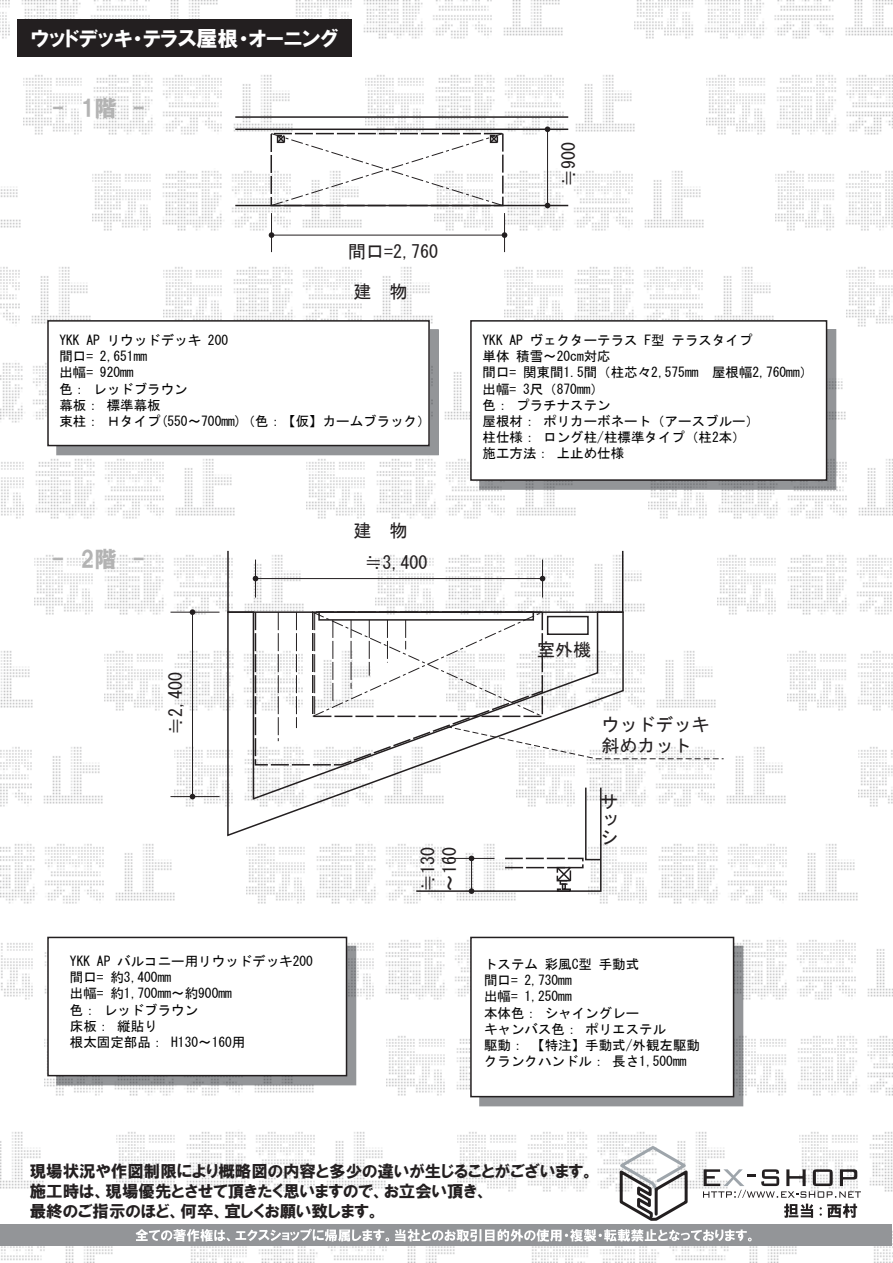
<style>
.page{position:relative;width:893px;height:1263px;background:#fff}
.page>*{position:absolute;margin:0;border:0;box-sizing:border-box;transform-origin:0 0}
.t1{font:22.5px "HGP Soei Kakugothic UB";color:#b3b3b3}
.t2{font:21px "HGP Soei Kakugothic UB";color:#fff}
.t3{font:18px/21.6px "MS Gothic";color:#231f20}
.t4{font:16.5px/19.8px "HGP Soei Kakugothic UB";color:#231f20}
.t5{font:13.5px/16.2px "MS Gothic";color:#030303}
</style>
<div class="page">
<img style="left:0;top:0;width:218px;height:39px">
<img style="left:296px;top:0;width:267px;height:39px">
<img style="left:635px;top:0;width:258px;height:39px">
<img style="left:24px;top:75px;width:270px;height:60px">
<img style="left:365px;top:75px;width:270px;height:60px">
<img style="left:707px;top:75px;width:186px;height:60px">
<img style="left:93px;top:171px;width:270px;height:60px">
<img style="left:0;top:186px;width:21px;height:42px">
<img style="left:434px;top:168px;width:270px;height:63px">
<img style="left:776px;top:171px;width:117px;height:60px">
<img style="left:163px;top:267px;width:270px;height:57px">
<img style="left:0;top:267px;width:91px;height:57px">
<img style="left:505px;top:267px;width:269px;height:53px">
<img style="left:846px;top:267px;width:47px;height:60px">
<img style="left:0;top:363px;width:47px;height:60px">
<img style="left:444px;top:372px;width:26px;height:48px">
<img style="left:836px;top:360px;width:10px;height:63px">
<img style="left:1px;top:459px;width:234px;height:60px">
<img style="left:307px;top:459px;width:269px;height:60px">
<img style="left:648px;top:457px;width:245px;height:62px">
<img style="left:34px;top:555px;width:270px;height:60px">
<img style="left:376px;top:553px;width:269px;height:58px">
<img style="left:717px;top:555px;width:175px;height:60px">
<img style="left:105px;top:650px;width:121px;height:61px">
<img style="left:0;top:651px;width:33px;height:57px">
<img style="left:788px;top:651px;width:105px;height:60px">
<img style="left:0;top:747px;width:103px;height:60px">
<img style="left:175px;top:747px;width:51px;height:60px">
<img style="left:858px;top:747px;width:35px;height:60px">
<img style="left:624px;top:747px;width:162px;height:60px">
<img style="left:0;top:844px;width:175px;height:60px">
<img style="left:247px;top:844px;width:269px;height:60px">
<img style="left:588px;top:844px;width:270px;height:60px">
<img style="left:1px;top:943px;width:46px;height:57px">
<img style="left:347px;top:937px;width:122px;height:63px">
<img style="left:734px;top:937px;width:159px;height:63px">
<img style="left:45px;top:1039px;width:270px;height:57px">
<img style="left:386px;top:1036px;width:84px;height:60px">
<img style="left:743px;top:1033px;width:150px;height:63px">
<img style="left:0;top:1132px;width:44px;height:57px">
<img style="left:116px;top:1132px;width:270px;height:60px">
<img style="left:800px;top:1132px;width:93px;height:60px">
<img style="left:458px;top:1132px;width:267px;height:60px">
<img style="left:1px;top:1246px;width:112px;height:17px">
<img style="left:191px;top:1246px;width:264px;height:17px">
<img style="left:874px;top:1231px;width:19px;height:32px">
<img style="left:532px;top:1246px;width:265px;height:17px">
<svg style="left:270px;top:133px;width:234px;height:72px"></svg>
<hr style="left:235px;top:205px;width:333px;height:1px;background:#231f20">
<hr style="left:235px;top:129px;width:333px;height:1px;background:#231f20">
<hr style="left:235px;top:116px;width:333px;height:2px;background:#231f20">
<svg style="left:226px;top:611px;width:398px;height:226px"></svg>
<hr style="left:271px;top:213px;width:1px;height:39px;background:#231f20">
<hr style="left:504px;top:213px;width:1px;height:39px;background:#231f20">
<hr style="left:272px;top:235px;width:232px;height:1px;background:#231f20">
<svg style="left:269px;top:232px;width:5px;height:6px"></svg>
<svg style="left:502px;top:232px;width:5px;height:6px"></svg>
<hr style="left:547px;top:129px;width:1px;height:77px;background:#231f20">
<svg style="left:545px;top:203px;width:5px;height:5px"></svg>
<svg style="left:545px;top:126px;width:5px;height:6px"></svg>
<hr style="left:255px;top:560px;width:1px;height:37px;background:#231f20">
<hr style="left:542px;top:560px;width:1px;height:37px;background:#231f20">
<hr style="left:255px;top:578px;width:287px;height:1px;background:#231f20">
<svg style="left:540px;top:576px;width:5px;height:5px"></svg>
<svg style="left:253px;top:576px;width:5px;height:5px"></svg>
<hr style="left:170px;top:612px;width:49px;height:1px;background:#231f20">
<hr style="left:170px;top:796px;width:49px;height:1px;background:#231f20">
<hr style="left:192px;top:612px;width:1px;height:184px;background:#231f20">
<svg style="left:190px;top:794px;width:5px;height:5px"></svg>
<svg style="left:190px;top:609px;width:5px;height:6px"></svg>
<svg style="left:415px;top:786px;width:187px;height:108px"></svg>
<svg style="left:616px;top:1144px;width:74px;height:77px"></svg>
<svg style="left:482px;top:949px;width:258px;height:154px;background:#8a8c8e"></svg>
<div style="left:479px;top:946px;width:264px;height:160px;border:2px solid #939598"></div>
<div style="left:471px;top:937px;width:263px;height:160px;background:#fff"></div>
<div style="left:470px;top:937px;width:264px;height:160px;border:2px solid #231f20"></div>
<svg style="left:59px;top:949px;width:294px;height:133px;background:#888a8d"></svg>
<div style="left:56px;top:946px;width:300px;height:139px;border:2px solid #939598"></div>
<div style="left:48px;top:937px;width:298px;height:139px;background:#fff"></div>
<div style="left:47px;top:937px;width:300px;height:139px;border:2px solid #231f20"></div>
<svg style="left:482px;top:332px;width:351px;height:155px;background:#8d8f92"></svg>
<div style="left:479px;top:329px;width:357px;height:161px;border:2px solid #939598"></div>
<div style="left:471px;top:321px;width:355px;height:159px;background:#fff"></div>
<div style="left:470px;top:320px;width:357px;height:161px;border:2px solid #231f20"></div>
<div style="left:57px;top:330px;width:381px;height:124px;background:#939598"></div>
<div style="left:56px;top:329px;width:383px;height:126px;border:2px solid #939598"></div>
<div style="left:48px;top:321px;width:381px;height:125px;background:#fff"></div>
<div style="left:47px;top:320px;width:383px;height:126px;border:2px solid #231f20"></div>
<div style="left:17px;top:19px;width:335px;height:38px;background:#231f20"></div>
<div style="left:0;top:1224px;width:892px;height:22px;background:#939598"></div>
<svg style="left:136px;top:1229px;width:253px;height:12px"></svg>
<svg style="left:395px;top:1229px;width:357px;height:12px"></svg>
<svg style="left:703px;top:1169px;width:158px;height:49px"></svg>
<svg style="left:254px;top:611px;width:470px;height:155px"></svg>
<h2 class="t2" style="left:31px;top:28px;width:309px">ウッドデッキ・テラス屋根・オーニング</h2>
<h1 class="t1" style="left:51px;top:96px;width:96px">-　1階　-</h1>
<h3 class="t3" style="left:348px;top:241px;width:91px">間口=2,760</h3>
<h3 class="t3" style="left:353px;top:281px;width:55px">建　物</h3>
<h3 class="t3" style="left:558px;top:187px;width:46px;rotate:-90deg">≒900</h3>
<p class="t5" style="left:59px;top:332px;width:373px">YKK AP リウッドデッキ 200<br>間口= 2,651mm<br>出幅= 920mm<br>色： レッドブラウン<br>幕板： 標準幕板<br>束柱： Ｈタイプ(550～700mm)（色：【仮】カームブラック）</p>
<p class="t5" style="left:482px;top:332px;width:332px">YKK AP ヴェクターテラス F型 テラスタイプ<br>単体 積雪～20cm対応<br>間口= 関東間1.5間（柱芯々2,575mm　屋根幅2,760mm）出幅= 3尺（870mm）<br>色： プラチナステン<br>屋根材： ポリカーボネート（アースブルー）<br>柱仕様： ロング柱/柱標準タイプ（柱2本）<br>施工方法： 上止め仕様</p>
<h1 class="t1" style="left:51px;top:548px;width:96px">-　2階　-</h1>
<h3 class="t3" style="left:165px;top:734px;width:64px;rotate:-90deg">≒2,400</h3>
<h3 class="t3" style="left:353px;top:519px;width:55px">建　物</h3>
<h3 class="t3" style="left:364px;top:551px;width:64px">≒3,400</h3>
<h3 class="t3" style="left:417px;top:892px;width:47px;rotate:-90deg">≒130～160</h3>
<h3 class="t3" style="left:537px;top:638px;width:55px">室外機</h3>
<h3 class="t3" style="left:602px;top:713px;width:109px">ウッドデッキ斜めカット</h3>
<h3 class="t3" style="left:600px;top:792px;width:18px;line-height:18px;text-align:justify">サッシ</h3>
<p class="t5" style="left:70px;top:953px;width:244px">YKK AP バルコニー用リウッドデッキ200間口= 約3,400mm<br>出幅= 約1,700mm～約900mm<br>色： レッドブラウン<br>床板： 縦貼り<br>根太固定部品： H130～160用</p>
<p class="t5" style="left:484px;top:956px;width:217px">トステム 彩風C型 手動式<br>間口= 2,730mm<br>出幅= 1,250mm<br>本体色： シャイングレー<br>キャンバス色： ポリエステル<br>駆動： 【特注】手動式/外観左駆動クランクハンドル： 長さ1,500mm</p>
<p class="t4" style="left:30px;top:1161px;width:566px">現場状況や作図制限により概略図の内容と多少の違いが生じることがございます。施工時は、現場優先とさせて頂きたく思いますので、お立会い頂き、<br>最終のご指示のほど、何卒、宜しくお願い致します。</p>
</div>
